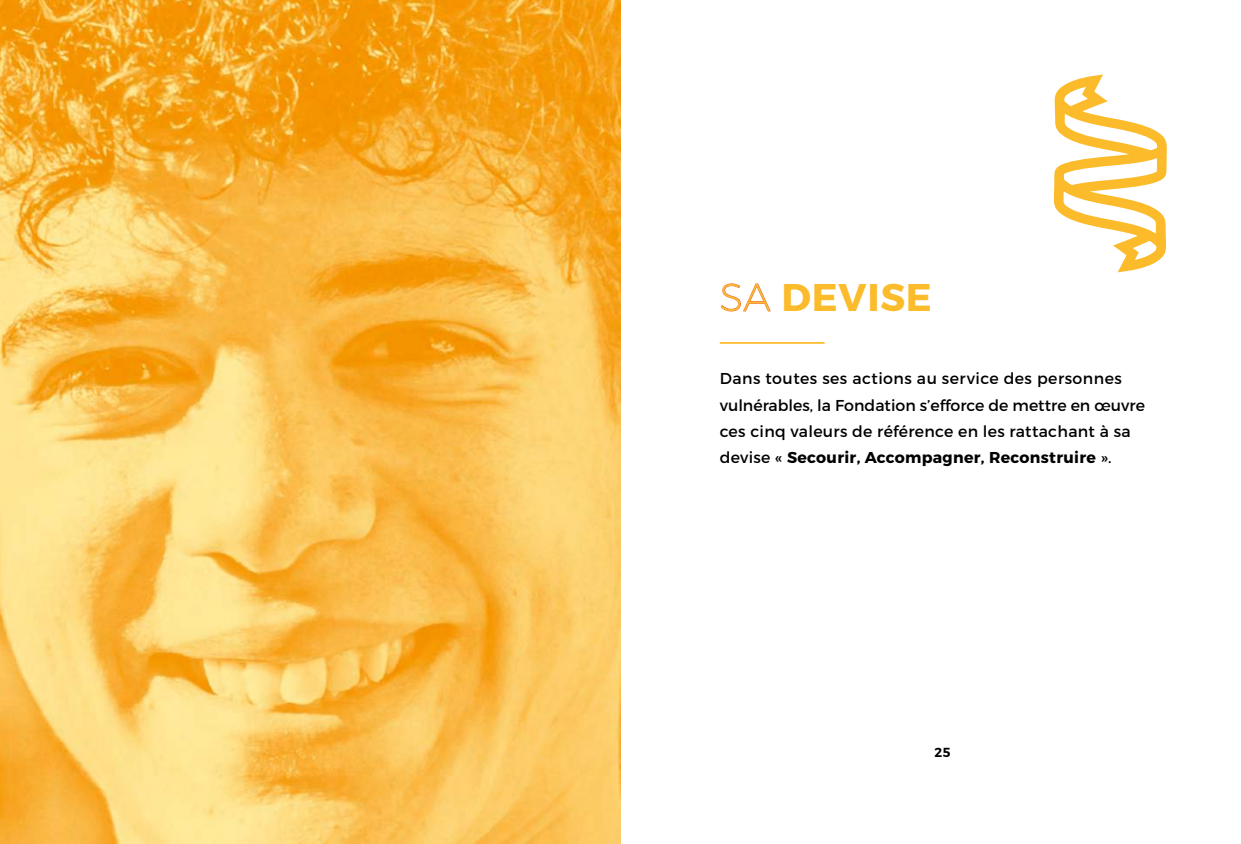
<style>
.page{position:relative;width:1241px;height:844px;background:#fff}
.page>*{position:absolute;margin:0;border:0;box-sizing:border-box;transform-origin:0 0}
.t1{font:700 38.5px "Montserrat";letter-spacing:.02em;color:#fbbb2a}
.t2{font:15.75px/26.2px "Montserrat";letter-spacing:.02em;color:#000}
.t3{font:600 13.12px "Montserrat";color:#000}
.s1{font-weight:200}
.s2{font-weight:700}
</style>
<div class="page">
<img style="left:0;top:0;width:620px;height:843px">
<svg style="left:721px;top:283px;width:50px;height:28px"></svg>
<svg style="left:1053px;top:74px;width:114px;height:199px"></svg>
<hr style="left:719px;top:342px;width:105px;height:2px;background:#fbbb2a">
<h1 class="t1" style="left:719px;top:273px;width:213px"><span class="s1">SA</span> DEVISE</h1>
<p class="t2" style="left:719px;top:365px;width:426px">Dans toutes ses actions au service des personnes vulnérables, la Fondation s’efforce de mettre en œuvre ces cinq valeurs de référence en les rattachant à sa devise « <span class="s2">Secourir, Accompagner, Reconstruire</span> ».</p>
<p class="t3" style="left:934px;top:744px;width:17px">25</p>
</div>
